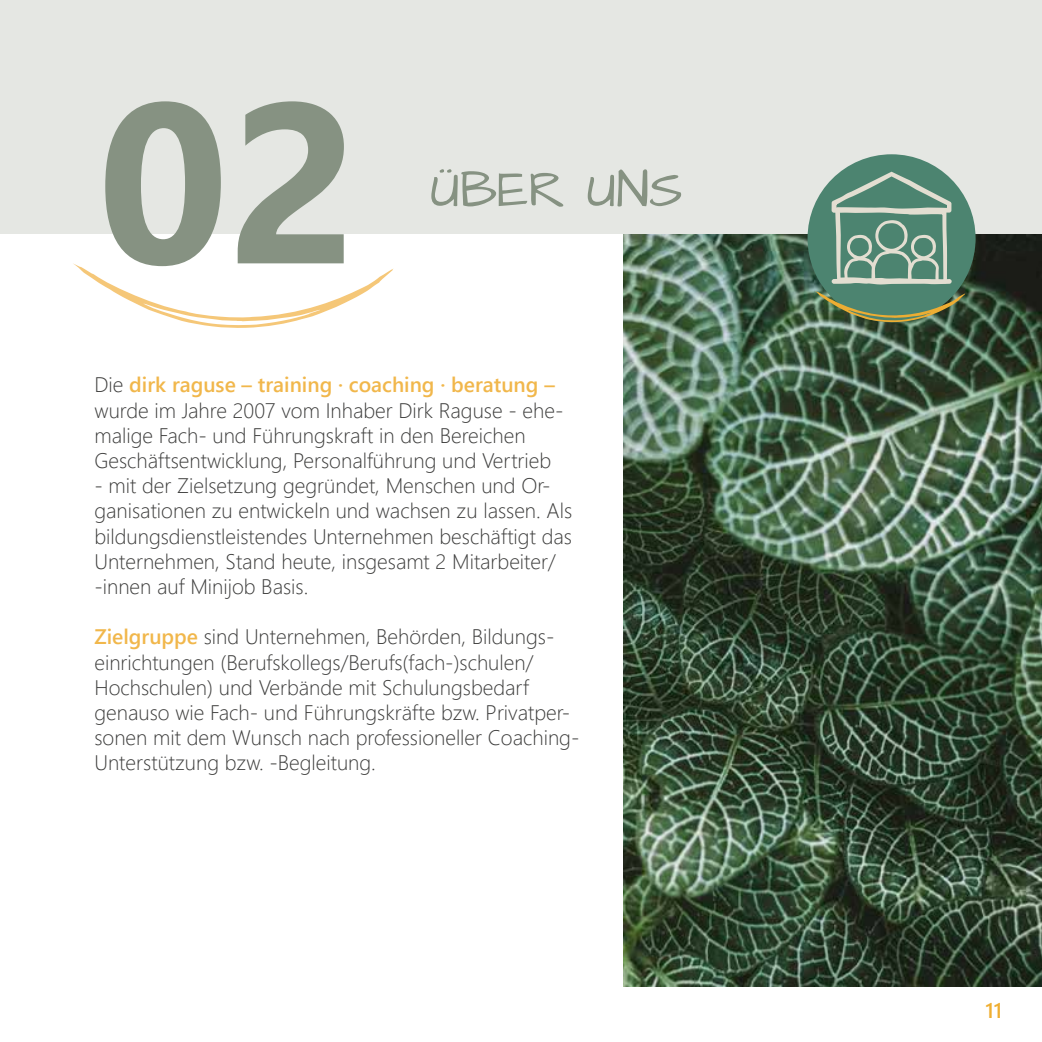
<style>
.page{position:relative;width:1042px;height:1042px;background:#fff}
.page>*{position:absolute;margin:0;border:0;box-sizing:border-box;transform-origin:0 0}
.t1{font:700 227.5px "Segoe UI";color:#869282}
.t2{font:52.5px "Architects Daughter";color:#869282}
.t3{font:300 21px/25.2px "Segoe UI";color:#3c3c3b}
.t4{font:600 21px "Segoe UI";color:#efaf33}
.s1{font-weight:600;color:#f1b74b}
</style>
<div class="page">
<img style="left:624px;top:233px;width:418px;height:753px">
<div style="left:0;top:0;width:1042px;height:233px;background:#e5e7e3"></div>
<svg style="left:73px;top:263px;width:321px;height:65px"></svg>
<div style="left:807px;top:154px;width:168px;height:168px;background:#4c8470;border-radius:50%"></div>
<svg style="left:814px;top:291px;width:151px;height:31px"></svg>
<svg style="left:831px;top:172px;width:121px;height:112px"></svg>
<h1 class="t1" style="left:98px;top:-32px;width:263px">02</h1>
<h2 class="t2" style="left:430px;top:154px;width:254px">ÜBER UNS</h2>
<p class="t3" style="left:94px;top:370px;width:470px">Die <span class="s1">dirk raguse – training · coaching · beratung – </span>wurde im Jahre 2007 vom Inhaber Dirk Raguse - ehe&shy;malige Fach- und Führungskraft in den Bereichen Geschäftsentwicklung, Personalführung und Vertrieb</p>
<p class="t3" style="left:94px;top:471px;width:479px">- mit der Zielsetzung gegründet, Menschen und Or&shy;ganisationen zu entwickeln und wachsen zu lassen. Als bildungsdienstleistendes Unternehmen beschäftigt das Unternehmen, Stand heute, insgesamt 2 Mitarbeiter/ -innen auf Minijob Basis.</p>
<p class="t3" style="left:94px;top:622px;width:486px"><span class="s1">Zielgruppe</span> sind Unternehmen, Behörden, Bildungs&shy;einrichtungen (Berufskollegs/Berufs(fach-)schulen/ Hochschulen) und Verbände mit Schulungsbedarf genauso wie Fach- und Führungskräfte bzw. Privatper&shy;sonen mit dem Wunsch nach professioneller Coaching-Unterstützung bzw. -Begleitung.</p>
<p class="t4" style="left:985px;top:990px;width:18px">11</p>
</div>
